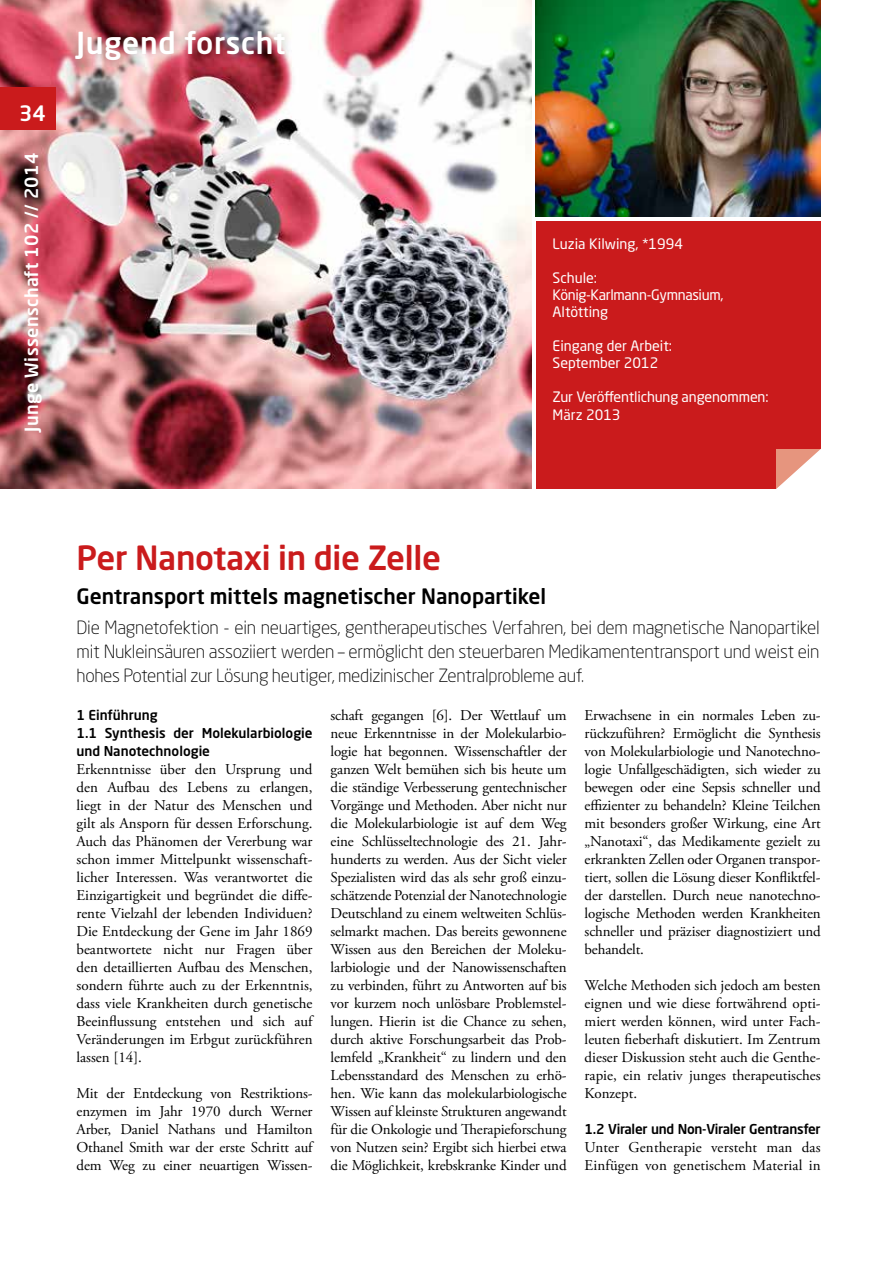
<style>
.page{position:relative;width:893px;height:1263px;background:#fff}
.page>*{position:absolute;margin:0;border:0;box-sizing:border-box;transform-origin:0 0}
.t1{font:500 33px "Neo Sans Std";letter-spacing:-.01em;color:#ca1b1c}
.t2{font:500 30px "Neo Sans Std";letter-spacing:.02em;color:#fff}
.t3{font:500 21px "Neo Sans Std";color:#000}
.t4{font:500 21px "Neo Sans Std";color:#fff}
.t5{font:300 18px/24px "Neo Sans Std";letter-spacing:-.015em;color:#000;text-align:justify}
.t6{font:500 18px "Neo Sans Std";letter-spacing:.02em;color:#fff}
.t7{font:15px/18px "Adobe Garamond Pro";color:#000;text-align:justify}
.t8{font:14.25px/17.1px "Neo Sans Std";color:#fff}
.t9{font:14.25px/17.1px "Neo Sans Std";letter-spacing:-.025em;color:#fff}
.t10{font:500 13.5px/18px "Neo Sans Std";color:#000}
.t11{font:500 13.5px "Neo Sans Std";letter-spacing:-.02em;color:#000}
</style>
<div class="page">
<img style="left:0;top:0;width:531px;height:488px">
<img style="left:536px;top:0;width:285px;height:217px">
<div style="left:536px;top:221px;width:285px;height:267px;background:#ca1b1c"></div>
<svg style="left:767px;top:449px;width:54px;height:40px"></svg>
<div style="left:0;top:87px;width:56px;height:43px;background:#ca1b1c"></div>
<div style="left:66px;top:21px;width:228px;height:48px;background:#000;opacity:.25"></div>
<h3 class="t4" style="left:19px;top:100px;width:28px">34</h3>
<p class="t6" style="left:20px;top:431px;width:280px;rotate:-90deg">Junge Wissenschaft 102 // 2014</p>
<h2 class="t2" style="left:77px;top:24px;width:211px">Jugend forscht</h2>
<p class="t8" style="left:553px;top:234px;width:132px">Luzia Kilwing, *1994</p>
<p class="t9" style="left:553px;top:269px;width:172px">Schule:<br>König-Karlmann-Gymnasium,<br>Altötting</p>
<p class="t8" style="left:553px;top:337px;width:121px">Eingang der Arbeit:<br>September 2012</p>
<p class="t8" style="left:553px;top:388px;width:217px">Zur Veröffentlichung angenommen:<br>März 2013</p>
<h1 class="t1" style="left:77px;top:537px;width:366px">Per Nanotaxi in die Zelle</h1>
<h3 class="t3" style="left:77px;top:583px;width:471px">Gentransport mittels magnetischer Nanopartikel</h3>
<p class="t5" style="left:77px;top:615px;width:745px">Die Magnetofektion - ein neuartiges, gentherapeutisches Verfahren, bei dem magnetische Nanopartikel mit Nukleinsäuren assoziiert werden – ermöglicht den steuerbaren Medikamententransport und weist ein hohes Potential zur Lösung heutiger, medizinischer Zentralprobleme auf.</p>
<p class="t10" style="left:77px;top:706px;width:238px">1 Einführung<br>1.1 Synthesis der Molekularbiologie und Nanotechnologie</p>
<p class="t7" style="left:77px;top:761px;width:238px">Erkenntnisse über den Ursprung und den Aufbau des Lebens zu erlangen, liegt in der Natur des Menschen und gilt als Ansporn für dessen Erforschung.<br>Auch das Phänomen der Vererbung war schon immer Mittelpunkt wissenschaft&shy;licher Interessen. Was verantwortet die Einzigartigkeit und begründet die diffe&shy;rente Vielzahl der lebenden Individuen?<br>Die Entdeckung der Gene im Jahr 1869 beantwortete nicht nur Fragen über den detaillierten Aufbau des Menschen, sondern führte auch zu der Erkenntnis, dass viele Krankheiten durch genetische Beeinflussung entstehen und sich auf Veränderungen im Erbgut zurückführen lassen [14].</p>
<p class="t7" style="left:77px;top:1085px;width:238px">Mit der Entdeckung von Restriktions&shy;enzymen im Jahr 1970 durch Werner Arber, Daniel Nathans und Hamilton Othanel Smith war der erste Schritt auf dem Weg zu einer neuartigen Wissen-</p>
<p class="t7" style="left:331px;top:707px;width:238px">schaft gegangen [6]. Der Wettlauf um neue Erkenntnisse in der Molekularbio&shy;logie hat begonnen. Wissenschaftler der ganzen Welt bemühen sich bis heute um die ständige Verbesserung gentechnischer Vorgänge und Methoden. Aber nicht nur die Molekularbiologie ist auf dem Weg eine Schlüsseltechnologie des 21. Jahr&shy;hunderts zu werden. Aus der Sicht vieler Spezialisten wird das als sehr groß einzu&shy;schätzende Potenzial der Nanotechnologie Deutschland zu einem weltweiten Schlüs&shy;selmarkt machen. Das bereits gewonnene Wissen aus den Bereichen der Moleku&shy;larbiologie und der Nanowissenschaften zu verbinden, führt zu Antworten auf bis vor kurzem noch unlösbare Problemstel&shy;lungen. Hierin ist die Chance zu sehen, durch aktive Forschungsarbeit das Prob&shy;lemfeld „Krankheit“ zu lindern und den Lebensstandard des Menschen zu erhö&shy;hen. Wie kann das molekularbiologische Wissen auf kleinste Strukturen angewandt für die Onkologie und Therapieforschung von Nutzen sein? Ergibt sich hierbei etwa die Möglichkeit, krebskranke Kinder und</p>
<p class="t7" style="left:585px;top:707px;width:238px">Erwachsene in ein normales Leben zu&shy;rückzuführen? Ermöglicht die Synthesis von Molekularbiologie und Nanotechno&shy;logie Unfallgeschädigten, sich wieder zu bewegen oder eine Sepsis schneller und effizienter zu behandeln? Kleine Teilchen mit besonders großer Wirkung, eine Art „Nanotaxi“, das Medikamente gezielt zu erkrankten Zellen oder Organen transpor&shy;tiert, sollen die Lösung dieser Konfliktfel&shy;der darstellen. Durch neue nanotechno&shy;logische Methoden werden Krankheiten schneller und präziser diagnostiziert und behandelt.</p>
<p class="t7" style="left:585px;top:977px;width:238px">Welche Methoden sich jedoch am besten eignen und wie diese fortwährend opti&shy;miert werden können, wird unter Fach&shy;leuten fieberhaft diskutiert. Im Zentrum dieser Diskussion steht auch die Genthe&shy;rapie, ein relativ junges therapeutisches Konzept.</p>
<p class="t11" style="left:585px;top:1121px;width:238px">1.2 Viraler und Non-Viraler Gentransfer</p>
<p class="t7" style="left:585px;top:1139px;width:238px">Unter Gentherapie versteht man das<br>Einfügen von genetischem Material in</p>
</div>
